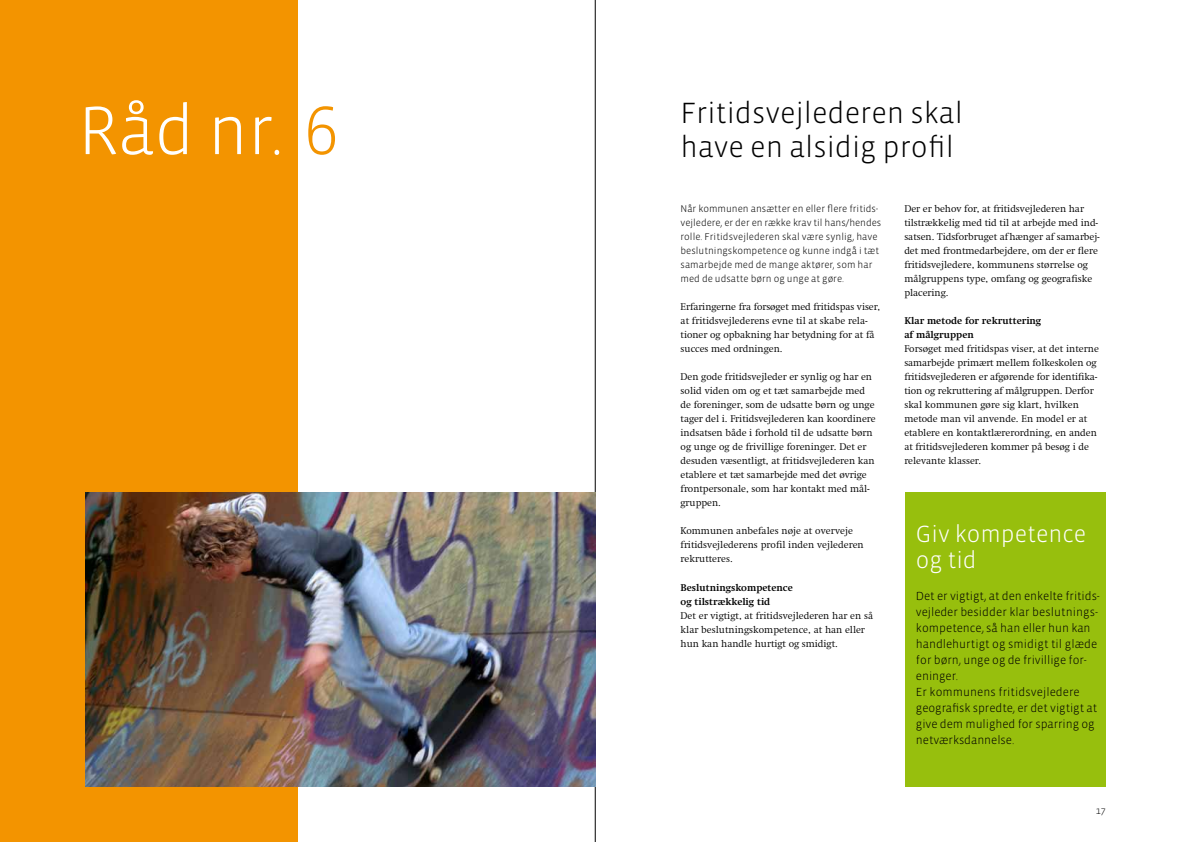
<style>
.page{position:relative;width:1191px;height:842px;background:#fff}
.page>*{position:absolute;margin:0;border:0;box-sizing:border-box;transform-origin:0 0}
.t1{font:300 70px "Vista Sans";color:#fff}
.t2{font:300 30px/34px "Vista Sans";color:#000}
.t3{font:300 24px/26px "Vista Sans";color:#fff}
.t4{font:300 12px/16px "Vista Sans";letter-spacing:-.005em;color:#000}
.t5{font:300 10px/14px "Swift LT Pro";color:#000}
.t6{font:300 10px/14px "Vista Sans";color:#000}
.t7{font:700 10px/14px "Swift LT Pro";color:#000}
.s1{color:#f39400}
</style>
<div class="page">
<div style="left:0;top:0;width:297px;height:842px;background:#f39400"></div>
<img style="left:86px;top:492px;width:509px;height:294px">
<div style="left:905px;top:492px;width:200px;height:294px;background:#97bf0d"></div>
<h1 class="t1" style="left:78px;top:95px;width:263px">Råd nr. <span class="s1">6</span></h1>
<h2 class="t2" style="left:680px;top:96px;width:284px">Fritidsvejlederen skal have en alsidig profil</h2>
<p class="t6" style="left:680px;top:202px;width:202px">Når kommunen ansætter en eller flere fritids&shy;vejledere, er der en række krav til hans/hendes rolle. Fritidsvejlederen skal være synlig, have beslutningskompetence og kunne indgå i tæt samarbejde med de mange aktører, som har med de udsatte børn og unge at gøre.</p>
<p class="t5" style="left:680px;top:300px;width:201px">Erfaringerne fra forsøget med fritidspas viser, at fritidsvejlederens evne til at skabe rela&shy;tioner og opbakning har betydning for at få succes med ordningen.</p>
<p class="t5" style="left:680px;top:370px;width:197px">Den gode fritidsvejleder er synlig og har en solid viden om og et tæt samarbejde med de foreninger, som de udsatte børn og unge tager del i. Fritidsvejlederen kan koordinere indsatsen både i forhold til de udsatte børn og unge og de frivillige foreninger. Det er desuden væsentligt, at fritidsvejlederen kan etablere et tæt samarbejde med det øvrige frontpersonale, som har kontakt med mål&shy;gruppen.</p>
<p class="t5" style="left:680px;top:524px;width:185px">Kommunen anbefales nøje at overveje fritidsvejlederens profil inden vejlederen rekrutteres.</p>
<p class="t7" style="left:680px;top:580px;width:114px">Beslutningskompetence og tilstrækkelig tid</p>
<p class="t5" style="left:680px;top:608px;width:194px">Det er vigtigt, at fritidsvejlederen har en så klar beslutningskompetence, at han eller hun kan handle hurtigt og smidigt.</p>
<p class="t5" style="left:904px;top:202px;width:197px">Der er behov for, at fritidsvejlederen har tilstrækkelig med tid til at arbejde med ind&shy;satsen. Tidsforbruget afhænger af samarbej&shy;det med frontmedarbejdere, om der er flere fritidsvejledere, kommunens størrelse og målgruppens type, omfang og geografiske placering.</p>
<p class="t7" style="left:904px;top:314px;width:139px">Klar metode for rekruttering af målgruppen</p>
<p class="t5" style="left:904px;top:342px;width:196px">Forsøget med fritidspas viser, at det interne samarbejde primært mellem folkeskolen og fritidsvejlederen er afgørende for identifika&shy;tion og rekruttering af målgruppen. Derfor skal kommunen gøre sig klart, hvilken metode man vil anvende. En model er at etablere en kontaktlærerordning, en anden at fritidsvejlederen kommer på besøg i de relevante klasser.</p>
<h3 class="t3" style="left:916px;top:522px;width:172px">Giv kompetence og tid</h3>
<p class="t4" style="left:916px;top:588px;width:185px">Det er vigtigt, at den enkelte fritids&shy;vejleder besidder klar beslutnings&shy;kompetence, så han eller hun kan handlehurtigt og smidigt til glæde for børn, unge og de frivillige for&shy;eninger.<br>Er kommunens fritidsvejledere geografisk spredte, er det vigtigt at give dem mulighed for sparring og netværksdannelse.</p>
<p class="t6" style="left:1096px;top:803px;width:11px">17</p>
</div>
